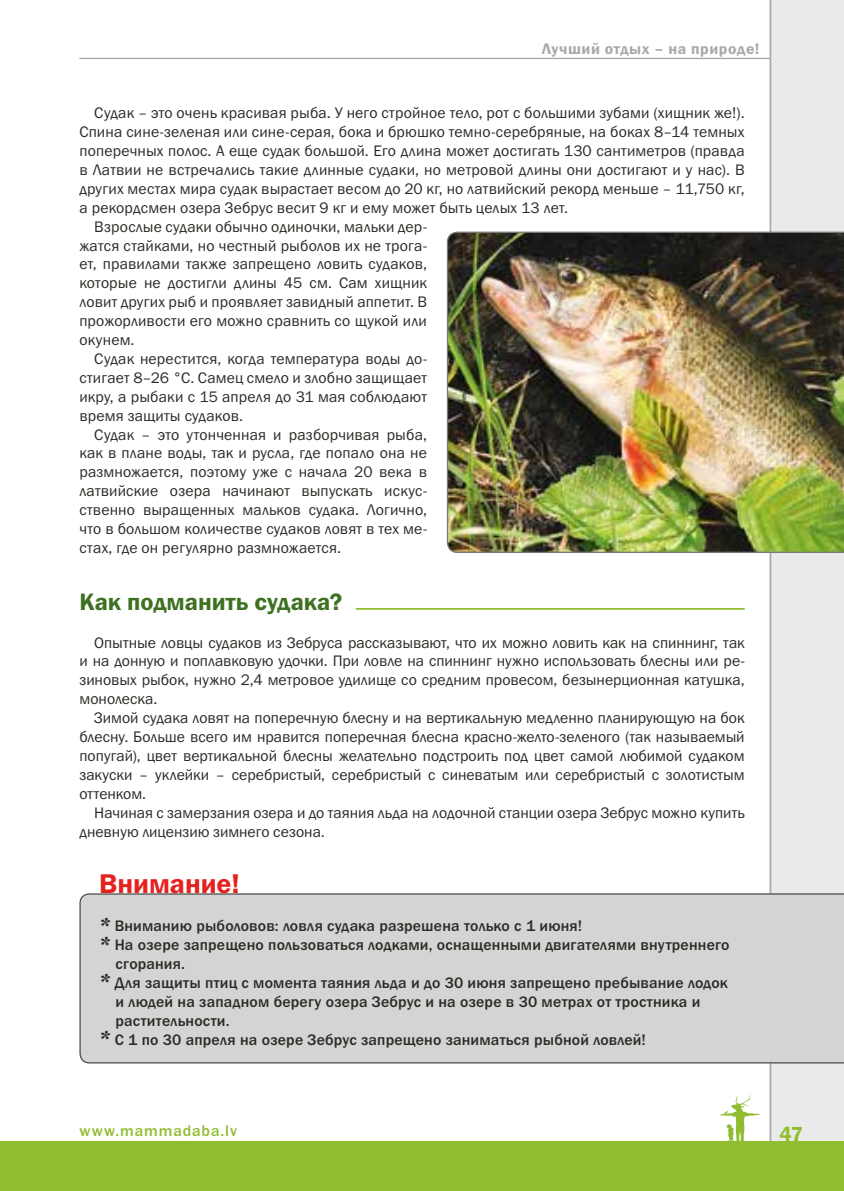
<style>
.page{position:relative;width:844px;height:1191px;background:#fff}
.page>*{position:absolute;margin:0;border:0;box-sizing:border-box;transform-origin:0 0}
.t1{font:600 28px "Franklin Gothic";color:#e4221e}
.t2{font:600 24.5px "Franklin Gothic";color:#3d7120}
.t3{font:600 21px "Franklin Gothic";color:#90bd2f}
.t4{font:15.75px/18.9px "Franklin Gothic";letter-spacing:.01em;color:#2c2a25;text-align:justify}
.t5{font:500 15.75px "Franklin Gothic";letter-spacing:.01em;color:#2c2a25}
.t6{font:600 15.75px "Franklin Gothic";letter-spacing:.04em;color:#a8a9a8}
.t7{font:500 15.75px "Franklin Gothic";letter-spacing:.055em;color:#90bd2f}
</style>
<div class="page">
<hr style="left:79px;top:58px;width:764px;height:1px;background:#a8a9a8">
<div style="left:769px;top:0;width:74px;height:1141px;background:#e9eae9"></div>
<div style="left:0;top:1141px;width:843px;height:50px;background:#90bd2f"></div>
<svg style="left:720px;top:1095px;width:40px;height:46px"></svg>
<img style="left:446px;top:232px;width:397px;height:321px">
<hr style="left:356px;top:608px;width:388px;height:2px;background:#90bd2f">
<div style="left:79px;top:893px;width:764px;height:170px;background:#d3d4d3"></div>
<p class="t6" style="left:542px;top:39px;width:219px">Лучший отдых – на природе!</p>
<p class="t4" style="left:94px;top:104px;width:651px">Судак – это очень красивая рыба. У него стройное тело, рот с большими зубами (хищник же!).</p>
<p class="t4" style="left:79px;top:123px;width:666px">Спина сине-зеленая или сине-серая, бока и брюшко темно-серебряные, на боках 8–14 темных</p>
<p class="t4" style="left:79px;top:142px;width:666px">поперечных полос. А еще судак большой. Его длина может достигать 130 сантиметров (правда</p>
<p class="t4" style="left:79px;top:160px;width:666px">в Латвии не встречались такие длинные судаки, но метровой длины они достигают и у нас). В</p>
<p class="t4" style="left:79px;top:179px;width:666px">других местах мира судак вырастает весом до 20 кг, но латвийский рекорд меньше – 11,750 кг,</p>
<p class="t4" style="left:79px;top:198px;width:490px">а рекордсмен озера Зебрус весит 9 кг и ему может быть целых 13 лет.</p>
<p class="t4" style="left:94px;top:217px;width:334px">Взрослые судаки обычно одиночки, мальки дер-</p>
<p class="t4" style="left:79px;top:236px;width:349px">жатся стайками, но честный рыболов их не трога-</p>
<p class="t4" style="left:79px;top:255px;width:349px">ет, правилами также запрещено ловить судаков,</p>
<p class="t4" style="left:79px;top:274px;width:349px">которые не достигли длины 45 см. Сам хищник</p>
<p class="t4" style="left:79px;top:293px;width:349px">ловит других рыб и проявляет завидный аппетит. В</p>
<p class="t4" style="left:79px;top:312px;width:349px">прожорливости его можно сравнить со щукой или</p>
<p class="t4" style="left:79px;top:331px;width:57px">окунем.</p>
<p class="t4" style="left:94px;top:349px;width:334px">Судак нерестится, когда температура воды до-</p>
<p class="t4" style="left:79px;top:368px;width:349px">стигает 8–26 °C. Самец смело и злобно защищает</p>
<p class="t4" style="left:79px;top:387px;width:349px">икру, а рыбаки с 15 апреля до 31 мая соблюдают</p>
<p class="t4" style="left:79px;top:406px;width:165px">время защиты судаков.</p>
<p class="t4" style="left:94px;top:425px;width:334px">Судак – это утонченная и разборчивая рыба,</p>
<p class="t4" style="left:79px;top:444px;width:349px">как в плане воды, так и русла, где попало она не</p>
<p class="t4" style="left:79px;top:463px;width:349px">размножается, поэтому уже с начала 20 века в</p>
<p class="t4" style="left:79px;top:482px;width:349px">латвийские озера начинают выпускать искус-</p>
<p class="t4" style="left:79px;top:501px;width:349px">ственно выращенных мальков судака. Логично,</p>
<p class="t4" style="left:79px;top:520px;width:349px">что в большом количестве судаков ловят в тех ме-</p>
<p class="t4" style="left:79px;top:538px;width:263px">стах, где он регулярно размножается.</p>
<h2 class="t2" style="left:79px;top:586px;width:264px">Как подманить судака?</h2>
<p class="t4" style="left:79px;top:633px;width:666px;text-indent:15px">Опытные ловцы судаков из Зебруса рассказывают, что их можно ловить как на спиннинг, так и на донную и поплавковую удочки. При ловле на спиннинг нужно использовать блесны или ре&shy;зиновых рыбок, нужно 2,4 метровое удилище со средним провесом, безынерционная катушка, монолеска.</p>
<p class="t4" style="left:79px;top:709px;width:666px;text-indent:15px">Зимой судака ловят на поперечную блесну и на вертикальную медленно планирующую на бок блесну. Больше всего им нравится поперечная блесна красно-желто-зеленого (так называемый попугай), цвет вертикальной блесны желательно подстроить под цвет самой любимой судаком закуски – уклейки – серебристый, серебристый с синеватым или серебристый с золотистым оттенком.</p>
<p class="t4" style="left:79px;top:803px;width:666px;text-indent:15px">Начиная с замерзания озера и до таяния льда на лодочной станции озера Зебрус можно купить дневную лицензию зимнего сезона.</p>
<h1 class="t1" style="left:99px;top:866px;width:142px">Внимание!</h1>
<p class="t5" style="left:101px;top:916px;width:483px"><sup>O</sup> Вниманию рыболовов: ловля судака разрешена только с 1 июня!</p>
<p class="t5" style="left:101px;top:935px;width:630px"><sup>O</sup> На озере запрещено пользоваться лодками, оснащенными двигателями внутреннего</p>
<p class="t5" style="left:116px;top:954px;width:71px">сгорания.</p>
<p class="t5" style="left:101px;top:973px;width:628px"><sup>O</sup> Для защиты птиц с момента таяния льда и до 30 июня запрещено пребывание лодок</p>
<p class="t5" style="left:116px;top:991px;width:586px">и людей на западном берегу озера Зебрус и на озере в 30 метрах от тростника и</p>
<p class="t5" style="left:116px;top:1010px;width:115px">растительности.</p>
<p class="t5" style="left:101px;top:1029px;width:546px"><sup>O</sup> С 1 по 30 апреля на озере Зебрус запрещено заниматься рыбной ловлей!</p>
<p class="t7" style="left:79px;top:1121px;width:159px">www.mammadaba.lv</p>
<h3 class="t3" style="left:779px;top:1121px;width:25px">47</h3>
</div>
